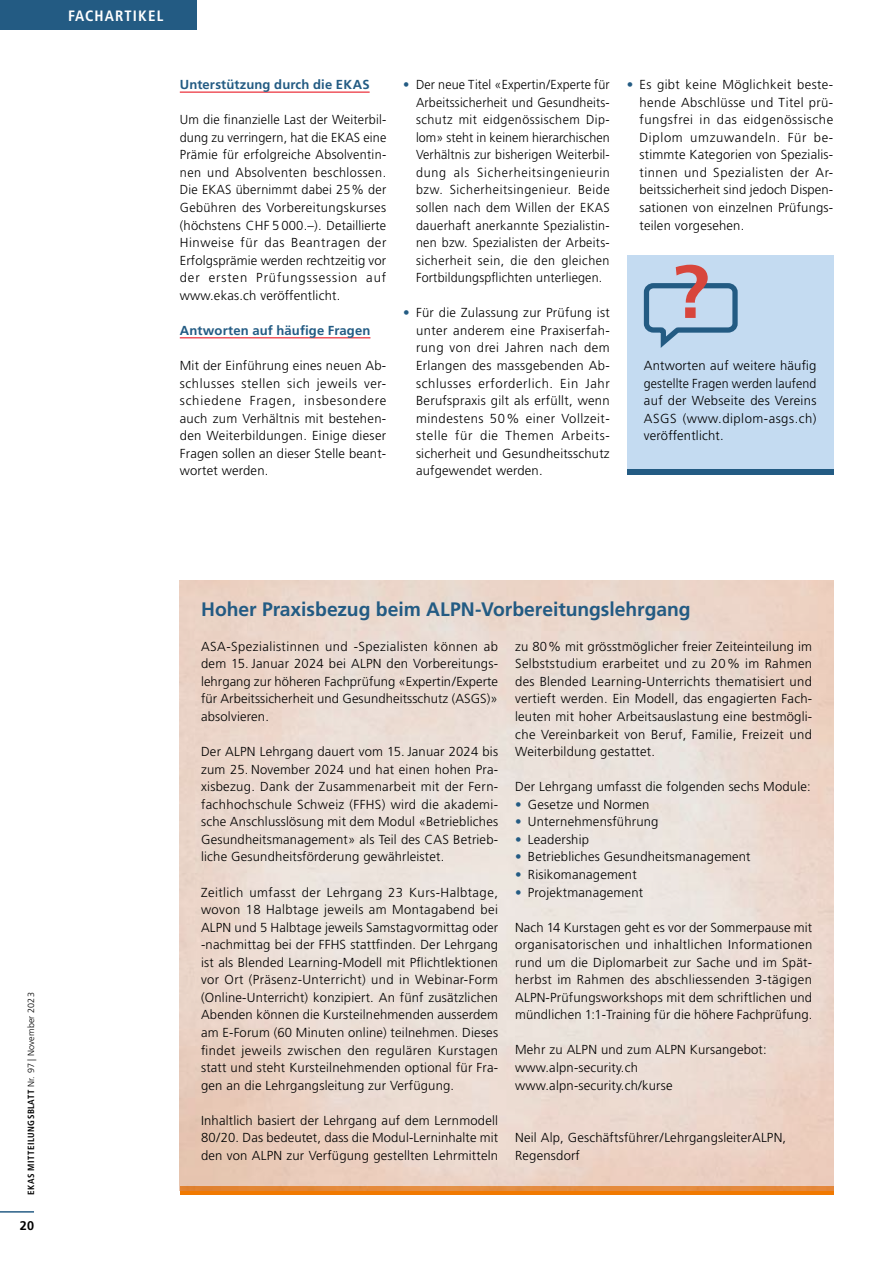
<style>
.page{position:relative;width:893px;height:1263px;background:#fff}
.page>*{position:absolute;margin:0;border:0;box-sizing:border-box;transform-origin:0 0}
.t1{font:700 75px "Frutiger LT Std";color:#d8463c}
.t2{font:700 19.5px "Frutiger LT Std";letter-spacing:-.005em;color:#235b83}
.t3{font:700 condensed 15px "Frutiger LT Std";letter-spacing:.08em;color:#fff}
.t4{font:300 13.05px/17.5px "Frutiger LT Std";letter-spacing:.015em;color:#000;text-align:justify}
.t5{font:300 13.05px/17.5px "Frutiger LT Std";letter-spacing:.015em;color:#000;text-align:justify;scale:.96 1}
.t6{font:700 13.05px "Frutiger LT Std";letter-spacing:.01em;color:#235b83}
.t7{font:700 12.6px "Frutiger LT Std";color:#000}
.t8{font:700 condensed 9px "Frutiger LT Std";letter-spacing:.05em;color:#000}
.s1{color:#235b83}
.s2{font-weight:300;font-stretch:normal}
</style>
<div class="page">
<div style="left:180px;top:1186px;width:653px;height:9px;background:#f17900"></div>
<hr style="left:180px;top:92px;width:190px;height:1px;background:#e7000e">
<hr style="left:180px;top:338px;width:190px;height:1px;background:#e7000e">
<div style="left:0;top:0;width:196px;height:30px;background:#235b83"></div>
<img style="left:180px;top:581px;width:653px;height:610px">
<div style="left:627px;top:255px;width:206px;height:220px;background:#c4dbf1"></div>
<div style="left:627px;top:470px;width:206px;height:5px;background:#235b83"></div>
<svg style="left:643px;top:283px;width:95px;height:65px"></svg>
<hr style="left:0;top:1211px;width:34px;height:1px;background:#235b83">
<p class="t3" style="left:68px;top:6px;width:97px">FACHARTIKEL</p>
<p class="t6" style="left:180px;top:77px;width:191px">Unterstützung durch die EKAS</p>
<p class="t4" style="left:180px;top:111px;width:208px">Um die finanzielle Last der Weiterbil&shy;dung zu verringern, hat die EKAS eine Prämie für erfolgreiche Absolventin&shy;nen und Absolventen beschlossen.<br>Die EKAS übernimmt dabei 25% der Gebühren des Vorbereitungskurses (höchstens CHF 5 000.–). Detaillierte Hinweise für das Beantragen der Erfolgsprämie werden rechtzeitig vor der ersten Prüfungssession auf www.ekas.ch veröffentlicht.</p>
<p class="t6" style="left:180px;top:323px;width:192px">Antworten auf häufige Fragen</p>
<p class="t4" style="left:180px;top:357px;width:208px">Mit der Einführung eines neuen Ab&shy;schlusses stellen sich jeweils ver&shy;schiedene Fragen, insbesondere auch zum Verhältnis mit bestehen&shy;den Weiterbildungen. Einige dieser Fragen sollen an dieser Stelle beant&shy;wortet werden.</p>
<p class="t5" style="left:416px;top:76px;width:203px;text-indent:-13px"><span class="s1">•</span> Der neue Titel «Expertin/Experte für Arbeitssicherheit und Gesundheits&shy;schutz mit eidgenössischem Dip&shy;lom» steht in keinem hierarchischen Verhältnis zur bisherigen Weiterbil&shy;dung als Sicherheitsingenieurin bzw. Sicherheitsingenieur. Beide sollen nach dem Willen der EKAS dauerhaft anerkannte Spezialistin&shy;nen bzw. Spezialisten der Arbeits&shy;sicherheit sein, die den gleichen Fortbildungspflichten unterliegen.</p>
<p class="t4" style="left:416px;top:304px;width:195px;text-indent:-13px"><span class="s1">•</span> Für die Zulassung zur Prüfung ist unter anderem eine Praxiserfah&shy;rung von drei Jahren nach dem Erlangen des massgebenden Ab&shy;schlusses erforderlich. Ein Jahr Berufspraxis gilt als erfüllt, wenn mindestens 50% einer Vollzeit&shy;stelle für die Themen Arbeits&shy;sicherheit und Gesundheitsschutz aufgewendet werden.</p>
<p class="t4" style="left:639px;top:76px;width:195px;text-indent:-13px"><span class="s1">•</span> Es gibt keine Möglichkeit beste&shy;hende Abschlüsse und Titel prü&shy;fungsfrei in das eidgenössische Diplom umzuwandeln. Für be&shy;stimmte Kategorien von Spezialis&shy;tinnen und Spezialisten der Ar&shy;beitssicherheit sind jedoch Dispen&shy;sationen von einzelnen Prüfungs&shy;teilen vorgesehen.</p>
<h1 class="t1" style="left:672px;top:248px;width:39px">?</h1>
<p class="t4" style="left:644px;top:357px;width:174px">Antworten auf weitere häufig gestellte Fragen werden laufend auf der Webseite des Vereins ASGS (www.diplom-asgs.ch) veröffentlicht.</p>
<p class="t8" style="left:26px;top:1195px;width:204px;rotate:-90deg">EKAS MITTEILUNGSBLATT <span class="s2">Nr. 97 | November 2023</span></p>
<p class="t7" style="left:20px;top:1218px;width:16px">20</p>
<h2 class="t2" style="left:201px;top:597px;width:491px">Hoher Praxisbezug beim ALPN-Vorbereitungslehrgang</h2>
<p class="t4" style="left:201px;top:638px;width:299px">ASA-Spezialistinnen und -Spezialisten können ab dem 15. Januar 2024 bei ALPN den Vorbereitungs&shy;lehrgang zur höheren Fachprüfung «Expertin/Experte für Arbeitssicherheit und Gesundheitsschutz (ASGS)» absolvieren.</p>
<p class="t4" style="left:201px;top:743px;width:299px">Der ALPN Lehrgang dauert vom 15. Januar 2024 bis zum 25. November 2024 und hat einen hohen Pra&shy;xisbezug. Dank der Zusammenarbeit mit der Fern&shy;fachhochschule Schweiz (FFHS) wird die akademi&shy;sche Anschlusslösung mit dem Modul «Betriebliches Gesundheitsmanagement» als Teil des CAS Betrieb&shy;liche Gesundheitsförderung gewährleistet.</p>
<p class="t4" style="left:201px;top:883px;width:299px">Zeitlich umfasst der Lehrgang 23 Kurs-Halbtage, wovon 18 Halbtage jeweils am Montagabend bei ALPN und 5 Halbtage jeweils Samstagvormittag oder -nachmittag bei der FFHS stattfinden. Der Lehrgang ist als Blended Learning-Modell mit Pflichtlektionen vor Ort (Präsenz-Unterricht) und in Webinar-Form (Online-Unterricht) konzipiert. An fünf zusätzlichen Abenden können die Kursteilnehmenden ausserdem am E-Forum (60 Minuten online) teilnehmen. Dieses findet jeweils zwischen den regulären Kurstagen statt und steht Kursteilnehmenden optional für Fra&shy;gen an die Lehrgangsleitung zur Verfügung.</p>
<p class="t4" style="left:201px;top:1111px;width:299px">Inhaltlich basiert der Lehrgang auf dem Lernmodell 80/20. Das bedeutet, dass die Modul-Lerninhalte mit den von ALPN zur Verfügung gestellten Lehrmitteln</p>
<p class="t4" style="left:515px;top:638px;width:299px">zu 80% mit grösstmöglicher freier Zeiteinteilung im Selbststudium erarbeitet und zu 20% im Rahmen des Blended Learning-Unterrichts thematisiert und vertieft werden. Ein Modell, das engagierten Fach&shy;leuten mit hoher Arbeitsauslastung eine bestmögli&shy;che Vereinbarkeit von Beruf, Familie, Freizeit und Weiterbildung gestattet.</p>
<p class="t4" style="left:515px;top:778px;width:297px">Der Lehrgang umfasst die folgenden sechs Module:</p>
<p class="t4" style="left:515px;top:796px;width:136px"><span class="s1">•</span> Gesetze und Normen</p>
<p class="t4" style="left:515px;top:813px;width:145px"><span class="s1">•</span> Unternehmensführung</p>
<p class="t4" style="left:515px;top:831px;width:75px"><span class="s1">•</span> Leadership</p>
<p class="t4" style="left:515px;top:848px;width:237px"><span class="s1">•</span> Betriebliches Gesundheitsmanagement</p>
<p class="t4" style="left:515px;top:866px;width:123px"><span class="s1">•</span> Risikomanagement</p>
<p class="t4" style="left:515px;top:883px;width:130px"><span class="s1">•</span> Projektmanagement</p>
<p class="t4" style="left:515px;top:918px;width:299px">Nach 14 Kurstagen geht es vor der Sommerpause mit organisatorischen und inhaltlichen Informationen rund um die Diplomarbeit zur Sache und im Spät&shy;herbst im Rahmen des abschliessenden 3-tägigen ALPN-Prüfungsworkshops mit dem schriftlichen und mündlichen 1:1-Training für die höhere Fachprüfung.</p>
<p class="t4" style="left:515px;top:1041px;width:253px;text-align:left">Mehr zu ALPN und zum ALPN Kursangebot: www.alpn-security.ch www.alpn-security.ch/kurse</p>
<p class="t4" style="left:515px;top:1129px;width:273px">Neil Alp, Geschäftsführer/LehrgangsleiterALPN,<br>Regensdorf</p>
</div>
